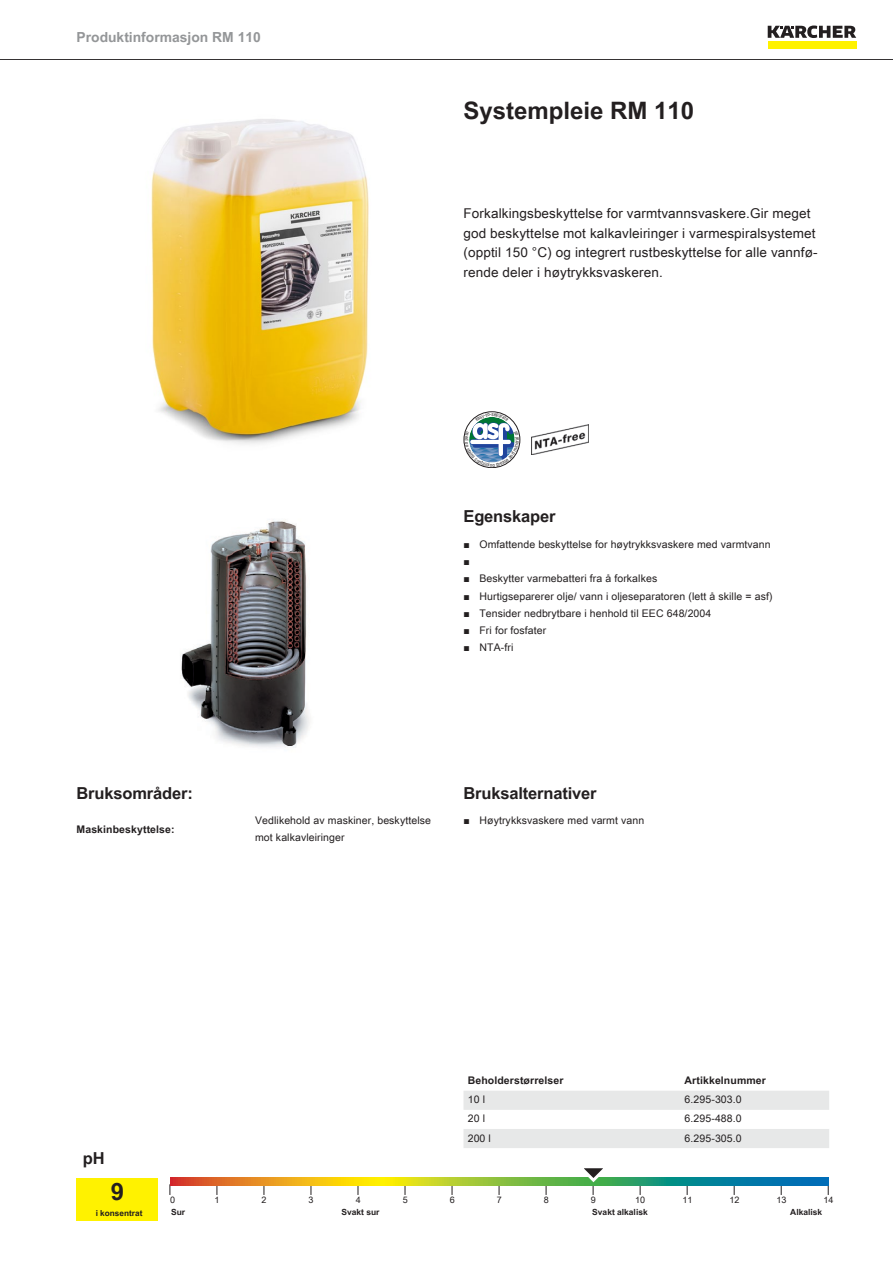
<style>
.page{position:relative;width:893px;height:1263px;background:#fff}
.page>*{position:absolute;margin:0;border:0;box-sizing:border-box;transform-origin:0 0}
.t1{font:700 24px "Arial Unicode MS";color:#231f20}
.t2{font:700 16.5px "Arial Unicode MS";letter-spacing:-.01em;color:#231f20}
.t3{font:700 13.8px "Arial Unicode MS";color:#949698}
.t4{font:13.5px/19.5px "Arial Unicode MS";letter-spacing:.01em;color:#231f20}
.t5{font:10.5px/17.2px "Arial Unicode MS";letter-spacing:.01em;color:#231f20}
.t6{font:700 10.5px "Arial Unicode MS";letter-spacing:.01em;color:#231f20}
.t7{font:10.5px "Arial";color:#231f20}
.t8{font:9px "Arial Unicode MS";color:#231f20}
.t9{font:700 8.4px "Arial Unicode MS";color:#231f20}
.t10{font:700 8.25px "Arial Unicode MS";color:#231f20}
.s1{font-family:"Arial"}
</style>
<div class="page">
<hr style="left:0;top:59px;width:893px;height:1px;background:#231f20">
<div style="left:768px;top:42px;width:88px;height:7px;background:#fff200"></div>
<svg style="left:768px;top:26px;width:88px;height:12px"></svg>
<img style="left:151px;top:119px;width:218px;height:325px">
<img style="left:531px;top:424px;width:57px;height:30px">
<img style="left:180px;top:520px;width:130px;height:228px">
<div style="left:77px;top:1178px;width:81px;height:42px;background:#fff200"></div>
<svg style="left:170px;top:1178px;width:658px;height:8px"></svg>
<svg style="left:576px;top:1168px;width:38px;height:27px"></svg>
<svg style="left:463px;top:1091px;width:366px;height:57px"></svg>
<svg style="left:464px;top:412px;width:56px;height:56px"></svg>
<h3 class="t3" style="left:77px;top:27px;width:186px">Produktinformasjon RM 110</h3>
<h1 class="t1" style="left:463px;top:93px;width:232px">Systempleie RM 110</h1>
<p class="t4" style="left:463px;top:203px;width:356px">Forkalkingsbeskyttelse for varmtvannsvaskere.Gir meget god beskyttelse mot kalkavleiringer i varmespiralsystemet (opptil 150 °C) og integrert rustbeskyttelse for alle vannfø&shy;rende deler i høytrykksvaskeren.</p>
<h2 class="t2" style="left:463px;top:504px;width:94px">Egenskaper</h2>
<p class="t5" style="left:463px;top:535px;width:309px"><span class="s1">■</span> Omfattende beskyttelse for høytrykksvaskere med varmtvann</p>
<p class="t7" style="left:463px;top:554px;width:8px">■</p>
<p class="t5" style="left:463px;top:570px;width:195px"><span class="s1">■</span> Beskytter varmebatteri fra å forkalkes</p>
<p class="t5" style="left:463px;top:587px;width:311px"><span class="s1">■</span> Hurtigseparerer olje/ vann i oljeseparatoren (lett å skille = asf)</p>
<p class="t5" style="left:463px;top:604px;width:249px"><span class="s1">■</span> Tensider nedbrytbare i henhold til EEC 648/2004</p>
<p class="t5" style="left:463px;top:622px;width:84px"><span class="s1">■</span> Fri for fosfater</p>
<p class="t5" style="left:463px;top:639px;width:51px"><span class="s1">■</span> NTA-fri</p>
<h2 class="t2" style="left:77px;top:780px;width:118px">Bruksområder:</h2>
<p class="t6" style="left:77px;top:821px;width:100px">Maskinbeskyttelse:</p>
<p class="t5" style="left:255px;top:811px;width:177px">Vedlikehold av maskiner, beskyttelse mot kalkavleiringer</p>
<h2 class="t2" style="left:463px;top:780px;width:135px">Bruksalternativer</h2>
<p class="t5" style="left:463px;top:812px;width:182px"><span class="s1">■</span> Høytrykksvaskere med varmt vann</p>
<h2 class="t2" style="left:83px;top:1146px;width:23px">pH</h2>
<p class="t6" style="left:468px;top:1073px;width:97px">Beholderstørrelser</p>
<p class="t6" style="left:685px;top:1073px;width:83px">Artikkelnummer</p>
<p class="t5" style="left:468px;top:1091px;width:19px">10 l</p>
<p class="t5" style="left:685px;top:1091px;width:59px">6.295-303.0</p>
<p class="t5" style="left:468px;top:1110px;width:19px">20 l</p>
<p class="t5" style="left:685px;top:1110px;width:59px">6.295-488.0</p>
<p class="t5" style="left:468px;top:1129px;width:25px">200 l</p>
<p class="t5" style="left:685px;top:1129px;width:59px">6.295-305.0</p>
<h1 class="t1" style="left:111px;top:1174px;width:15px">9</h1>
<p class="t8" style="left:170px;top:1193px;width:7px">0</p>
<p class="t8" style="left:215px;top:1193px;width:7px">1</p>
<p class="t8" style="left:262px;top:1193px;width:7px">2</p>
<p class="t8" style="left:309px;top:1193px;width:7px">3</p>
<p class="t8" style="left:356px;top:1193px;width:7px">4</p>
<p class="t8" style="left:403px;top:1193px;width:7px">5</p>
<p class="t8" style="left:450px;top:1193px;width:7px">6</p>
<p class="t8" style="left:497px;top:1193px;width:7px">7</p>
<p class="t8" style="left:544px;top:1193px;width:7px">8</p>
<p class="t8" style="left:591px;top:1193px;width:7px">9</p>
<p class="t8" style="left:635px;top:1193px;width:12px">10</p>
<p class="t8" style="left:682px;top:1193px;width:12px">11</p>
<p class="t8" style="left:729px;top:1193px;width:12px">12</p>
<p class="t8" style="left:776px;top:1193px;width:12px">13</p>
<p class="t8" style="left:823px;top:1193px;width:12px">14</p>
<p class="t10" style="left:96px;top:1207px;width:48px">i konsentrat</p>
<p class="t9" style="left:171px;top:1206px;width:16px">Sur</p>
<p class="t9" style="left:341px;top:1206px;width:40px">Svakt sur</p>
<p class="t9" style="left:592px;top:1206px;width:57px">Svakt alkalisk</p>
<p class="t9" style="left:790px;top:1206px;width:33px">Alkalisk</p>
</div>
